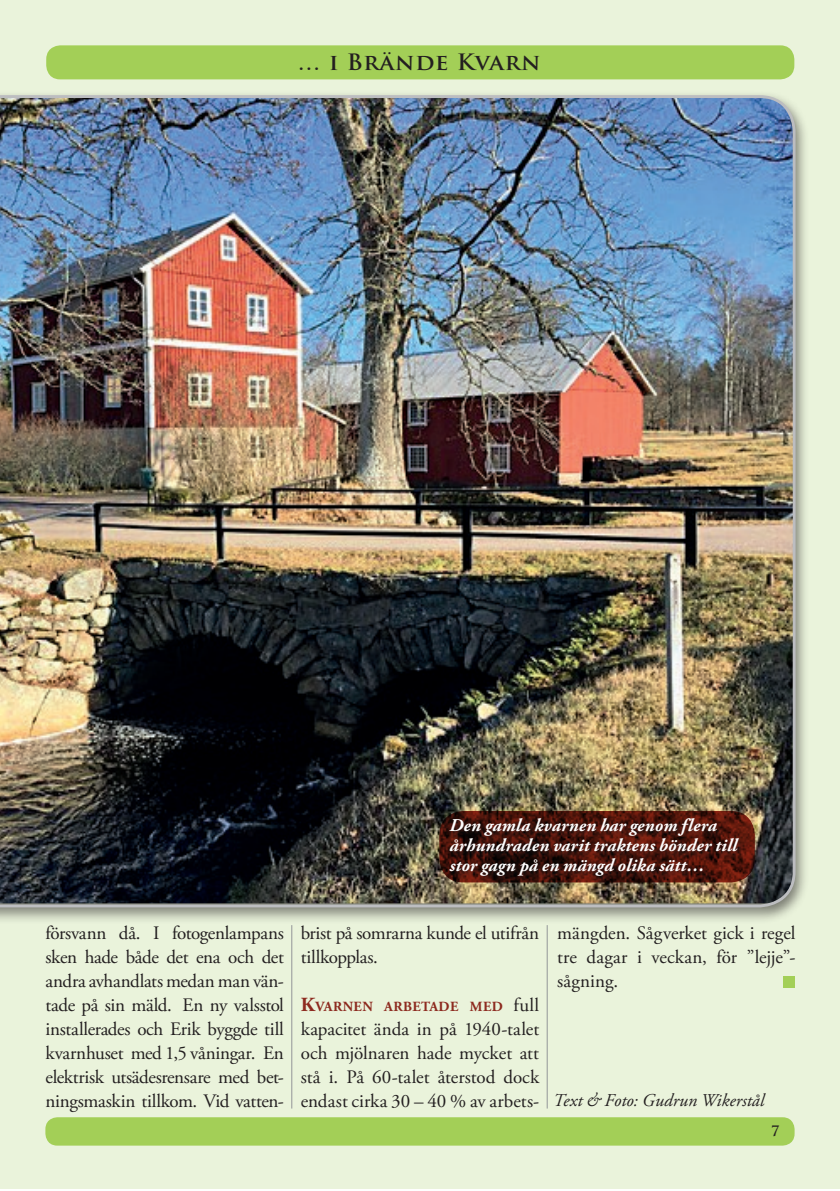
<style>
.page{position:relative;width:840px;height:1191px;background:#fff}
.page>*{position:absolute;margin:0;border:0;box-sizing:border-box;transform-origin:0 0}
.t1{font:700 22px "Trajan Pro";letter-spacing:.03em;color:#231f20;scale:1.05 1}
.t2{font:19px/24px "Adobe Garamond Pro";letter-spacing:-.01em;color:#231f20;text-align:justify}
.t3{font:italic 700 18px/20px "Adobe Garamond Pro";letter-spacing:.01em;color:#fff}
.t4{font:italic 18px "Adobe Garamond Pro";color:#231f20}
.t5{font:700 14px "Adobe Garamond Pro";letter-spacing:.03em;color:#8d2a1f}
.t6{font:700 14px "Trajan Pro";color:#231f20}
.s1{font-size:20px}
.s2{font-weight:400;font-size:19px;color:#231f20}
</style>
<div class="page">
<div style="left:0;top:0;width:839px;height:1188px;background:#eaf3db"></div>
<div style="left:46px;top:45px;width:747px;height:34px;background:#a3cf57;border-radius:14px"></div>
<div style="left:45px;top:1117px;width:749px;height:28px;background:#a3cf57;border-radius:12px"></div>
<div style="left:0;top:90px;width:809px;height:834px;background:#231f20;opacity:.55"></div>
<img style="left:0;top:95px;width:795px;height:812px">
<hr style="left:291px;top:925px;width:1px;height:183px;background:#939598">
<hr style="left:546px;top:925px;width:1px;height:183px;background:#939598">
<div style="left:782px;top:976px;width:12px;height:12px;background:#a3cf57"></div>
<svg style="left:439px;top:811px;width:315px;height:71px"></svg>
<div style="left:445px;top:814px;width:302px;height:71px;background:#231f20;opacity:.55"></div>
<p class="t1" style="left:297px;top:48px;width:233px">… i Brände Kvarn</p>
<p class="t3" style="left:449px;top:815px;width:289px">Den gamla kvarnen har genom flera århundraden varit traktens bönder till stor gagn på en mängd olika sätt…</p>
<p class="t2" style="left:46px;top:921px;width:240px">försvann då. I fotogenlampans sken hade både det ena och det andra avhandlats medan man vän&shy;tade på sin mäld. En ny valsstol installerades och Erik byggde till kvarnhuset med 1,5 våningar. En elektrisk utsädesrensare med bet&shy;ningsmaskin tillkom. Vid vatten-</p>
<p class="t2" style="left:300px;top:921px;width:240px">brist på somrarna kunde el utifrån tillkopplas.</p>
<p class="t5" style="left:300px;top:998px;width:240px"><span class="s1">K</span>VARNEN ARBETADE MED <span class="s2">full</span></p>
<p class="t2" style="left:300px;top:1017px;width:240px">kapacitet ända in på 1940-talet och mjölnaren hade mycket att stå i. På 60-talet återstod dock endast cirka 30 – 40 % av arbets-</p>
<p class="t2" style="left:557px;top:921px;width:240px">mängden. Sågverket gick i regel tre dagar i veckan, för ”lejje”- sågning.</p>
<p class="t4" style="left:553px;top:1089px;width:212px">Text &amp; Foto: Gudrun Wikerstål</p>
<p class="t6" style="left:770px;top:1122px;width:10px">7</p>
</div>
